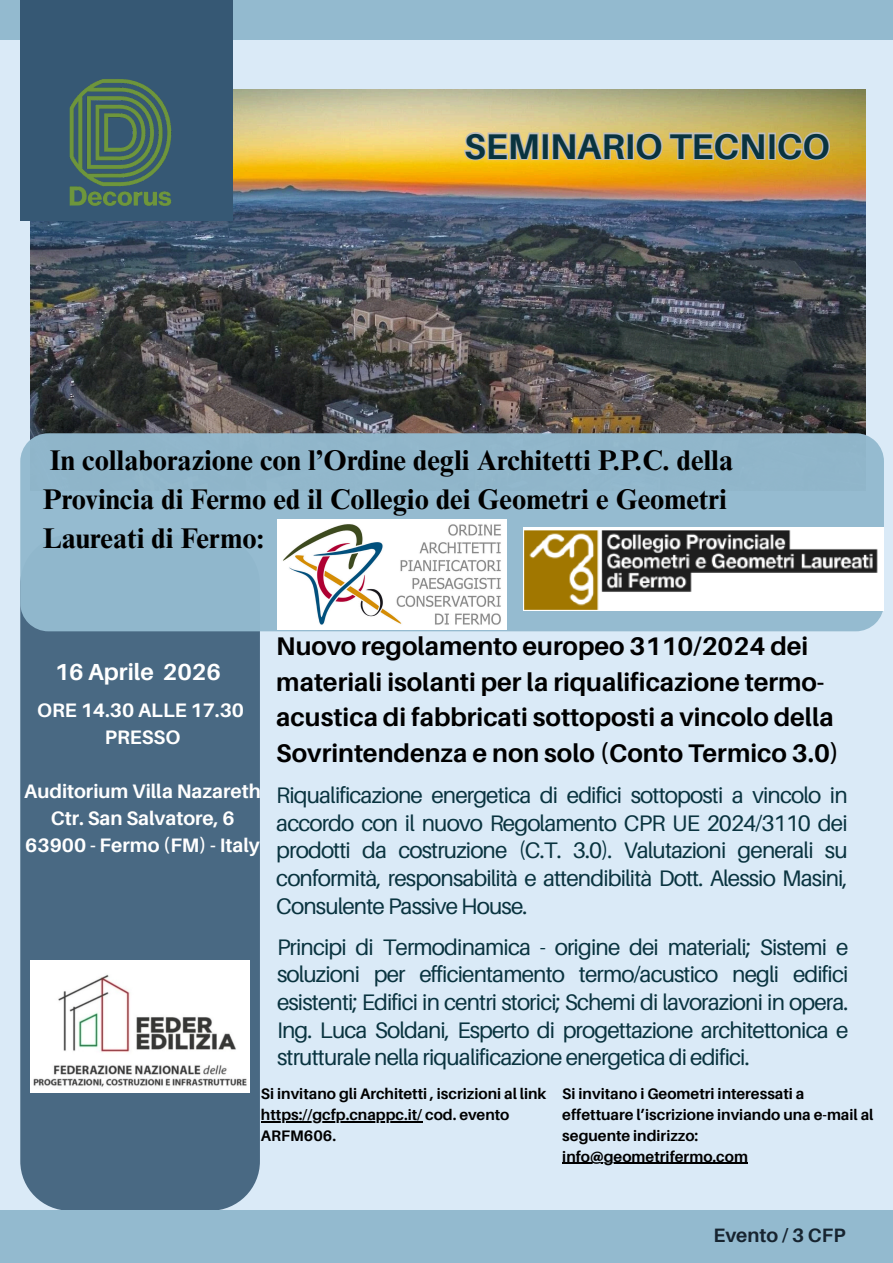
<style>
.page{position:relative;width:893px;height:1263px;background:#fff}
.page>*{position:absolute;margin:0;border:0;box-sizing:border-box;transform-origin:0 0}
.t1{font:700 35.7px "Aileron";color:#09333f}
.t2{font:700 28.5px/39.4px "Times NRMT Pro";color:#000}
.t3{font:700 25.5px/35.4px "Aileron";color:#000}
.t4{font:700 23.25px "Aileron";color:#fff}
.t5{font:22.5px/27.5px "Aileron";letter-spacing:-.04em;color:#09333f;text-align:justify}
.t6{font:700 19.5px/27px "Aileron";color:#fff;text-align:center}
.t7{font:700 19.35px "Aileron";color:#172430}
.t8{font:700 15.23px/20.8px "Aileron";color:#000}
</style>
<div class="page">
<div style="left:0;top:0;width:892px;height:1262px;background:#daeaf7"></div>
<img style="left:31px;top:89px;width:834px;height:344px">
<div style="left:0;top:0;width:893px;height:40px;background:#93bacf"></div>
<div style="left:20px;top:0;width:213px;height:220px;background:#365874"></div>
<div style="left:20px;top:535px;width:240px;height:675px;background:#496983"></div>
<div style="left:0;top:1211px;width:893px;height:52px;background:#93bacf"></div>
<img style="left:56px;top:79px;width:130px;height:168px">
<div style="left:20px;top:433px;width:864px;height:198px;background:#93bacf"></div>
<img style="left:31px;top:960px;width:219px;height:133px">
<img style="left:523px;top:527px;width:360px;height:83px">
<img style="left:277px;top:520px;width:229px;height:110px">
<hr style="left:562px;top:1163px;width:186px;height:1px;background:#000">
<hr style="left:261px;top:1121px;width:161px;height:1px;background:#000">
<h1 class="t1" style="left:464px;top:124px;width:367px">SEMINARIO TECNICO</h1>
<p class="t2" style="left:43px;top:444px;width:692px">In collaborazione con l’Ordine degli Architetti P.P.C. della<br>Provincia di Fermo ed il Collegio dei Geometri e Geometri<br>Laureati di Fermo:</p>
<p class="t4" style="left:55px;top:657px;width:168px">16 Aprile 2026</p>
<p class="t6" style="left:37px;top:696px;width:208px">ORE 14.30 ALLE 17.30<br>PRESSO</p>
<p class="t6" style="left:24px;top:777px;width:238px">Auditorium Villa Nazareth<br>Ctr. San Salvatore, 6<br>63900 - Fermo (FM) - Italy</p>
<p class="t3" style="left:276px;top:628px;width:564px">Nuovo regolamento europeo 3110/2024 dei materiali isolanti per la riqualificazione termo&shy;acustica di fabbricati sottoposti a vincolo della Sovrintendenza e non solo (Conto Termico 3.0)</p>
<p class="t5" style="left:276px;top:781px;width:573px">Riqualificazione energetica di edifici sottoposti a vincolo in accordo con il nuovo Regolamento CPR UE 2024/3110 dei prodotti da costruzione (C.T. 3.0). Valutazioni generali su conformità, responsabilità e attendibilità Dott. Alessio Masini, Consulente Passive House.</p>
<p class="t5" style="left:277px;top:933px;width:573px">Principi di Termodinamica - origine dei materiali; Sistemi e soluzioni per efficientamento termo/acustico negli edifici esistenti; Edifici in centri storici; Schemi di lavorazioni in opera.<br>Ing. Luca Soldani, Esperto di progettazione architettonica e strutturale nella riqualificazione energetica di edifici.</p>
<p class="t8" style="left:261px;top:1083px;width:287px">Si invitano gli Architetti , iscrizioni al link https://gcfp.cnappc.it/ cod. evento<br>ARFM606.</p>
<p class="t8" style="left:562px;top:1083px;width:313px">Si invitano i Geometri interessati a effettuare l’iscrizione inviando una e-mail al seguente indirizzo: info@geometrifermo.com</p>
<p class="t7" style="left:713px;top:1224px;width:133px">Evento / 3 CFP</p>
</div>
